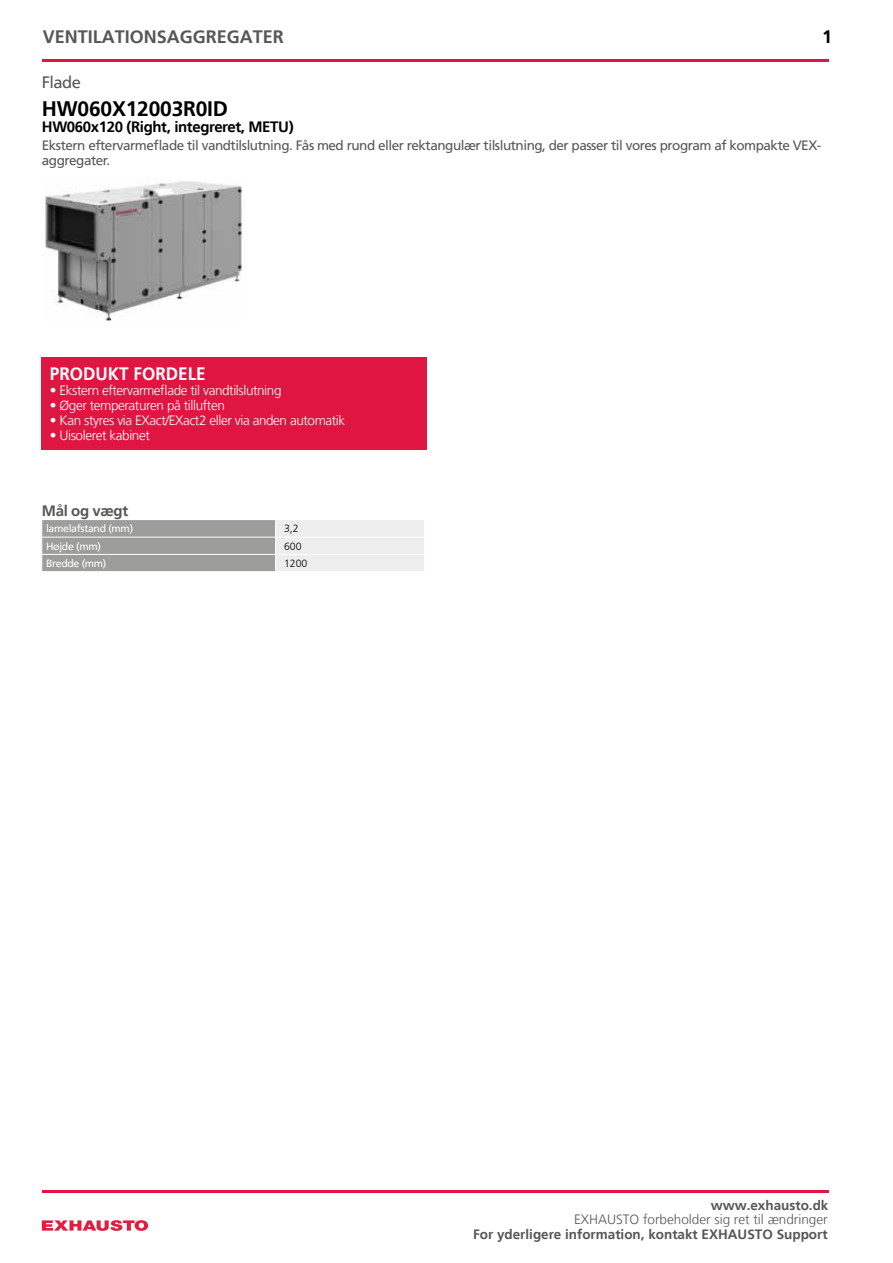
<style>
.page{position:relative;width:893px;height:1263px;background:#fff}
.page>*{position:absolute;margin:0;border:0;box-sizing:border-box;transform-origin:0 0}
.t1{font:700 21px "Frutiger LT";letter-spacing:-.01em;color:#000}
.t2{font:700 18px "Frutiger LT";color:#575756}
.t3{font:700 18px "Frutiger LT";color:#fff;scale:.95 1}
.t4{font:700 18px "Frutiger LT";color:#000}
.t5{font:16.5px "Frutiger LT";letter-spacing:-.035em;color:#575756}
.t6{font:700 15px "Frutiger LT";letter-spacing:-.025em;color:#000}
.t7{font:700 15px "Frutiger LT";letter-spacing:-.025em;color:#575756}
.t8{font:300 13.5px "Frutiger LT";letter-spacing:-.03em;color:#fff}
.t9{font:13.5px/15px "Frutiger LT";letter-spacing:-.035em;color:#575756}
.t10{font:700 13.5px "Frutiger LT";color:#575756}
.t11{font:300 13.5px "Frutiger LT";color:#575756}
.t12{font:10.5px "Frutiger LT";letter-spacing:-.03em;color:#fff}
.t13{font:300 10.5px "Frutiger LT";color:#000}
</style>
<div class="page">
<div style="left:41px;top:358px;width:386px;height:92px;background:#df1641"></div>
<svg style="left:42px;top:1220px;width:106px;height:11px"></svg>
<hr style="left:42px;top:60px;width:786px;height:2px;background:#df1641">
<img style="left:42px;top:181px;width:201px;height:140px">
<svg style="left:42px;top:520px;width:382px;height:51px;background:#bebebe"></svg>
<hr style="left:42px;top:1190px;width:786px;height:2px;background:#df1641">
<h2 class="t2" style="left:43px;top:27px;width:243px">VENTILATIONSAGGREGATER</h2>
<h2 class="t4" style="left:822px;top:27px;width:12px">1</h2>
<p class="t5" style="left:42px;top:73px;width:40px">Flade</p>
<h1 class="t1" style="left:42px;top:96px;width:188px">HW060X12003R0ID</h1>
<p class="t6" style="left:42px;top:118px;width:253px">HW060x120 (Right, integreret, METU)</p>
<p class="t9" style="left:42px;top:138px;width:781px">Ekstern eftervarmeflade til vandtilslutning. Fås med rund eller rektangulær tilslutning, der passer til vores program af kompakte VEX&shy;aggregater.</p>
<h2 class="t3" style="left:50px;top:363px;width:166px">PRODUKT FORDELE</h2>
<p class="t8" style="left:50px;top:382px;width:233px">• Ekstern eftervarmeflade til vandtilslutning</p>
<p class="t8" style="left:50px;top:397px;width:176px">• Øger temperaturen på tilluften</p>
<p class="t8" style="left:50px;top:412px;width:297px">• Kan styres via EXact/EXact2 eller via anden automatik</p>
<p class="t8" style="left:50px;top:427px;width:101px">• Uisoleret kabinet</p>
<p class="t7" style="left:42px;top:502px;width:88px">Mål og vægt</p>
<p class="t12" style="left:46px;top:523px;width:89px">lamelafstand (mm)</p>
<p class="t13" style="left:284px;top:523px;width:16px">3,2</p>
<p class="t12" style="left:46px;top:540px;width:56px">Højde (mm)</p>
<p class="t13" style="left:284px;top:540px;width:19px">600</p>
<p class="t12" style="left:46px;top:557px;width:62px">Bredde (mm)</p>
<p class="t13" style="left:284px;top:557px;width:25px">1200</p>
<p class="t10" style="left:711px;top:1198px;width:119px">www.exhausto.dk</p>
<p class="t11" style="left:574px;top:1212px;width:255px">EXHAUSTO forbeholder sig ret til ændringer</p>
<p class="t10" style="left:473px;top:1226px;width:356px">For yderligere information, kontakt EXHAUSTO Support</p>
</div>
